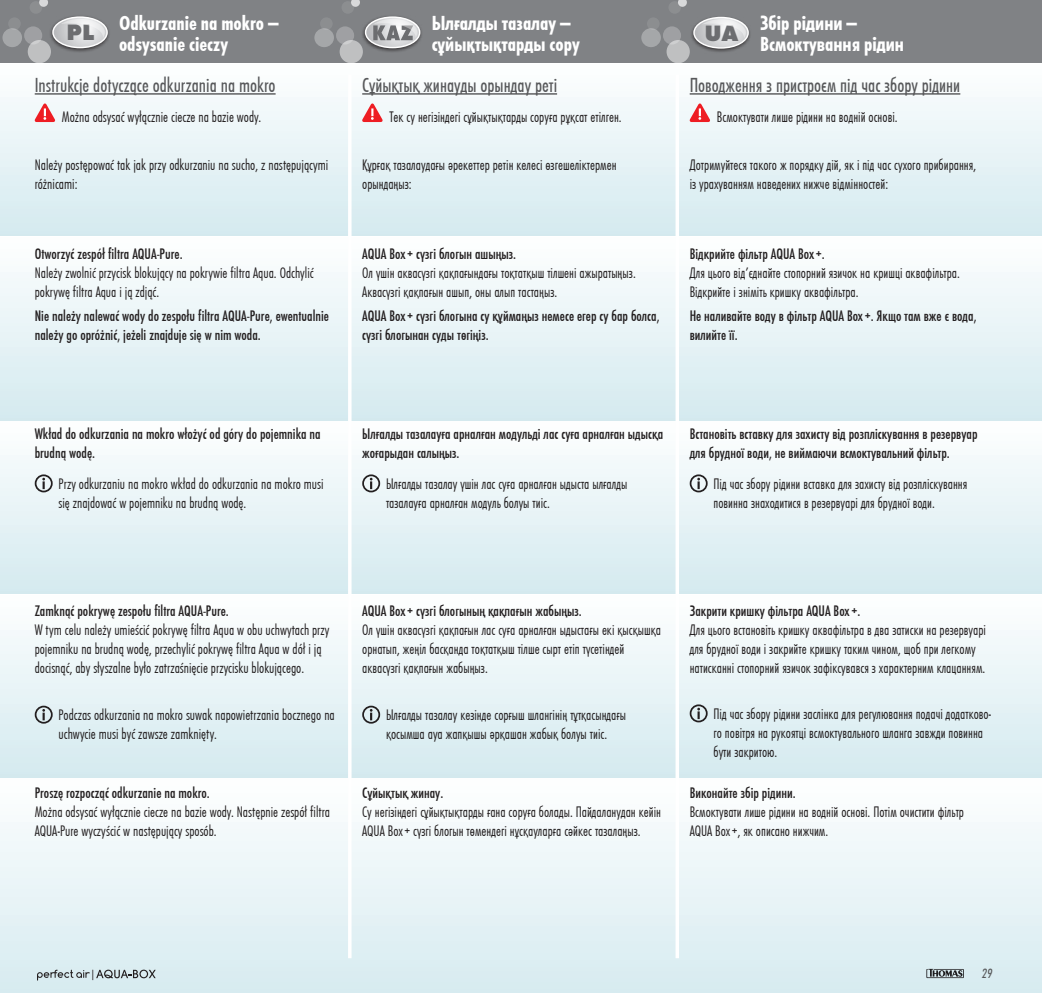
<style>
.page{position:relative;width:1042px;height:993px;background:#fff}
.page>*{position:absolute;margin:0;border:0;box-sizing:border-box;transform-origin:0 0}
.t1{font:800 23.1px "Function";color:#6c6d70}
.t2{font:21px "Futura Con Boo";color:#57585a}
.t3{font:700 21px/21px "Futura Con";color:#fff}
.t4{font:300 15.75px/18.9px "Futura Con";color:#231f20}
.t5{font:500 15.75px/18.9px "Futura Con";color:#231f20}
.t6{font:italic 500 14px "Futura Con";color:#57585a}
.t7{font:300 12.25px "Futura Con";color:#231f20}
</style>
<div class="page">
<div style="left:0;top:0;width:1042px;height:63px;background:#808285"></div>
<div style="left:0;top:777px;width:1042px;height:215px;background:linear-gradient(to bottom,#feffff,#d6ebf0)"></div>
<div style="left:0;top:63px;width:1042px;height:173px;background:linear-gradient(to bottom,#fefefe,#d4eaef)"></div>
<div style="left:0;top:421px;width:1042px;height:173px;background:linear-gradient(to bottom,#fdfefe,#d4eaef)"></div>
<div style="left:0;top:236px;width:1042px;height:185px;background:linear-gradient(to bottom,#fefefe,#d4eaef)"></div>
<div style="left:0;top:594px;width:1042px;height:183px;background:linear-gradient(to bottom,#fefffe,#d4eaef)"></div>
<hr style="left:690px;top:93px;width:270px;height:2px;background:#57585a">
<svg style="left:689px;top:103px;width:21px;height:19px"></svg>
<div style="left:690px;top:704px;width:17px;height:18px;border:2px solid #231f20;border-radius:50%"></div>
<svg style="left:697px;top:707px;width:3px;height:11px"></svg>
<div style="left:690px;top:474px;width:17px;height:18px;border:2px solid #231f20;border-radius:50%"></div>
<svg style="left:697px;top:477px;width:3px;height:12px"></svg>
<hr style="left:35px;top:93px;width:241px;height:2px;background:#57585a">
<svg style="left:34px;top:103px;width:22px;height:19px"></svg>
<div style="left:35px;top:705px;width:18px;height:18px;border:2px solid #231f20;border-radius:50%"></div>
<svg style="left:42px;top:708px;width:3px;height:12px"></svg>
<div style="left:35px;top:474px;width:18px;height:18px;border:2px solid #231f20;border-radius:50%"></div>
<svg style="left:42px;top:477px;width:3px;height:12px"></svg>
<hr style="left:362px;top:93px;width:195px;height:2px;background:#57585a">
<svg style="left:362px;top:103px;width:21px;height:19px"></svg>
<div style="left:362px;top:705px;width:18px;height:18px;border:2px solid #231f20;border-radius:50%"></div>
<svg style="left:370px;top:708px;width:2px;height:12px"></svg>
<div style="left:362px;top:474px;width:18px;height:18px;border:2px solid #231f20;border-radius:50%"></div>
<svg style="left:370px;top:477px;width:2px;height:12px"></svg>
<div style="left:49px;top:15px;width:62px;height:38px;background:#231f20;opacity:.75"></div>
<div style="left:52px;top:16px;width:56px;height:32px;border:1px solid #fff;border-radius:50%"></div>
<svg style="left:53px;top:17px;width:54px;height:31px;background:#cbccce"></svg>
<div style="left:361px;top:15px;width:62px;height:38px;background:#231f20;opacity:.75"></div>
<div style="left:365px;top:16px;width:55px;height:32px;border:1px solid #fff;border-radius:50%"></div>
<svg style="left:365px;top:17px;width:55px;height:31px"></svg>
<div style="left:690px;top:15px;width:61px;height:38px;background:#231f20;opacity:.75"></div>
<div style="left:693px;top:17px;width:56px;height:32px;border:1px solid #fff;border-radius:50%"></div>
<svg style="left:694px;top:17px;width:54px;height:31px;background:#cccdce"></svg>
<svg style="left:678px;top:0;width:9px;height:7px"></svg>
<div style="left:641px;top:28px;width:20px;height:19px;background:#a5a7a9;border-radius:50%"></div>
<div style="left:647px;top:17px;width:12px;height:13px;background:#8c8e90;border-radius:50%"></div>
<div style="left:668px;top:1px;width:13px;height:13px;background:#8c8e90;border-radius:50%"></div>
<div style="left:663px;top:26px;width:18px;height:18px;background:#9fa0a3;border-radius:50%"></div>
<svg style="left:666px;top:40px;width:24px;height:23px"></svg>
<svg style="left:351px;top:0;width:9px;height:7px"></svg>
<div style="left:314px;top:28px;width:20px;height:19px;background:#a5a7a9;border-radius:50%"></div>
<div style="left:320px;top:17px;width:13px;height:13px;background:#8c8e90;border-radius:50%"></div>
<div style="left:341px;top:1px;width:13px;height:13px;background:#8c8e90;border-radius:50%"></div>
<div style="left:336px;top:26px;width:18px;height:18px;background:#9fa0a3;border-radius:50%"></div>
<div style="left:340px;top:40px;width:23px;height:23px;background:#bfc0c1;border-radius:50%"></div>
<svg style="left:39px;top:0;width:9px;height:7px"></svg>
<div style="left:2px;top:28px;width:20px;height:19px;background:#a5a7a9;border-radius:50%"></div>
<div style="left:8px;top:17px;width:13px;height:13px;background:#8c8e90;border-radius:50%"></div>
<div style="left:30px;top:1px;width:12px;height:13px;background:#8c8e90;border-radius:50%"></div>
<div style="left:24px;top:26px;width:18px;height:18px;background:#9fa0a3;border-radius:50%"></div>
<div style="left:28px;top:40px;width:23px;height:23px;background:#bfc0c1;border-radius:50%"></div>
<svg style="left:926px;top:968px;width:38px;height:9px"></svg>
<svg style="left:37px;top:969px;width:53px;height:11px"></svg>
<svg style="left:96px;top:967px;width:60px;height:10px"></svg>
<svg style="left:201px;top:986px;width:5px;height:5px"></svg>
<hr style="left:348px;top:74px;width:3px;height:883px;background:#fff">
<hr style="left:675px;top:74px;width:4px;height:883px;background:#fff">
<h1 class="t1" style="left:67px;top:19px;width:29px">PL</h1>
<h1 class="t1" style="left:704px;top:19px;width:36px">UA</h1>
<h2 class="t3" style="left:760px;top:11px;width:145px">Збір рідини —<br>Всмоктування рідин</h2>
<h2 class="t3" style="left:119px;top:11px;width:161px">Odkurzanie na mokro — odsysanie cieczy</h2>
<h2 class="t3" style="left:432px;top:11px;width:149px">Ылғалды тазалау — сұйықтықтарды сору</h2>
<h2 class="t2" style="left:35px;top:71px;width:242px">Instrukcje dotyczące odkurzania na mokro</h2>
<p class="t4" style="left:62px;top:107px;width:201px">Można odsysać wyłącznie ciecze na bazie wody.</p>
<p class="t4" style="left:35px;top:154px;width:295px">Należy postępować tak jak przy odkurzaniu na sucho, z następującymi różnicami:</p>
<p class="t5" style="left:35px;top:244px;width:149px">Otworzyć zespół filtra AQUA-Pure.</p>
<p class="t4" style="left:35px;top:263px;width:281px">Należy zwolnić przycisk blokujący na pokrywie filtra Aqua. Odchylić pokrywę filtra Aqua i ją zdjąć.</p>
<p class="t5" style="left:35px;top:306px;width:296px">Nie należy nalewać wody do zespołu filtra AQUA-Pure, ewentualnie należy go opróżnić, jeżeli znajduje się w nim woda.</p>
<h2 class="t2" style="left:362px;top:71px;width:196px">Сұйықтық жинауды орындау реті</h2>
<p class="t4" style="left:389px;top:107px;width:234px">Тек су негізіндегі сұйықтықтарды соруға рұқсат етілген.</p>
<p class="t4" style="left:362px;top:154px;width:256px">Құрғақ тазалаудағы әрекеттер ретін келесі өзгешеліктермен орындаңыз:</p>
<p class="t5" style="left:362px;top:244px;width:155px">AQUA Box+ сүзгі блогын ашыңыз.</p>
<p class="t4" style="left:362px;top:263px;width:275px">Ол үшін аквасүзгі қақпағындағы тоқтатқыш тілшені ажыратыңыз.<br>Аквасүзгі қақпағын ашып, оны алып тастаңыз.</p>
<p class="t5" style="left:362px;top:306px;width:299px">AQUA Box+ сүзгі блогына су құймаңыз немесе егер су бар болса, сүзгі блогынан суды төгіңіз.</p>
<h2 class="t2" style="left:690px;top:71px;width:272px">Поводження з пристроєм під час збору рідини</h2>
<p class="t4" style="left:717px;top:107px;width:182px">Всмоктувати лише рідини на водній основі.</p>
<p class="t4" style="left:690px;top:154px;width:288px">Дотримуйтеся такого ж порядку дій, як і під час сухого прибирання, із урахуванням наведених нижче відмінностей:</p>
<p class="t5" style="left:690px;top:244px;width:137px">Відкрийте фільтр AQUA Box+.</p>
<p class="t4" style="left:690px;top:263px;width:272px">Для цього від’єднайте стопорний язичок на кришці аквафільтра.<br>Відкрийте і зніміть кришку аквафільтра.</p>
<p class="t5" style="left:690px;top:306px;width:288px">Не наливайте воду в фільтр AQUA Box+. Якщо там вже є вода, вилийте її.</p>
<p class="t5" style="left:35px;top:423px;width:287px">Wkład do odkurzania na mokro włożyć od góry do pojemnika na brudną wodę.</p>
<p class="t4" style="left:59px;top:473px;width:267px">Przy odkurzaniu na mokro wkład do odkurzania na mokro musi się znajdować w pojemniku na brudną wodę.</p>
<p class="t5" style="left:362px;top:423px;width:302px">Ылғалды тазалауға арналған модульді лас суға арналған ыдысқа жоғарыдан салыңыз.</p>
<p class="t4" style="left:386px;top:473px;width:243px">Ылғалды тазалау үшін лас суға арналған ыдыста ылғалды тазалауға арналған модуль болуы тиіс.</p>
<p class="t5" style="left:690px;top:423px;width:289px">Встановіть вставку для захисту від розпліскування в резервуар для брудної води, не виймаючи всмоктувальний фільтр.</p>
<p class="t4" style="left:713px;top:473px;width:255px">Під час збору рідини вставка для захисту від розпліскування повинна знаходитися в резервуарі для брудної води.</p>
<p class="t5" style="left:35px;top:600px;width:196px">Zamknąć pokrywę zespołu filtra AQUA-Pure.</p>
<p class="t4" style="left:35px;top:619px;width:296px">W tym celu należy umieścić pokrywę filtra Aqua w obu uchwytach przy pojemniku na brudną wodę, przechylić pokrywę filtra Aqua w dół i ją docisnąć, aby słyszalne było zatrzaśnięcie przycisku blokującego.</p>
<p class="t4" style="left:59px;top:704px;width:278px">Podczas odkurzania na mokro suwak napowietrzania bocznego na uchwycie musi być zawsze zamknięty.</p>
<p class="t5" style="left:35px;top:782px;width:177px">Proszę rozpocząć odkurzanie na mokro.</p>
<p class="t4" style="left:35px;top:801px;width:297px">Można odsysać wyłącznie ciecze na bazie wody. Następnie zespół filtra<br>AQUA-Pure wyczyścić w następujący sposób.</p>
<p class="t5" style="left:362px;top:600px;width:221px">AQUA Box+ сүзгі блогының қақпағын жабыңыз.</p>
<p class="t4" style="left:362px;top:619px;width:300px">Ол үшін аквасүзгі қақпағын лас суға арналған ыдыстағы екі қысқышқа орнатып, жеңіл басқанда тоқтатқыш тілше сырт етіп түсетіндей аквасүзгі қақпағын жабыңыз.</p>
<p class="t4" style="left:386px;top:704px;width:242px">Ылғалды тазалау кезінде сорғыш шлангінің тұтқасындағы қосымша ауа жапқышы әрқашан жабық болуы тиіс.</p>
<p class="t5" style="left:362px;top:782px;width:83px">Сұйықтық жинау.</p>
<p class="t4" style="left:362px;top:801px;width:300px">Су негізіндегі сұйықтықтарды ғана соруға болады. Пайдаланудан кейін<br>AQUA Box+ сүзгі блогын төмендегі нұсқауларға сәйкес тазалаңыз.</p>
<p class="t5" style="left:690px;top:600px;width:172px">Закрити кришку фільтра AQUA Box+.</p>
<p class="t4" style="left:690px;top:619px;width:298px">Для цього встановіть кришку аквафільтра в два затиски на резервуарі для брудної води і закрийте кришку таким чином, щоб при легкому натисканні стопорний язичок зафіксувався з характерним клацанням.</p>
<p class="t4" style="left:713px;top:703px;width:279px">Під час збору рідини заслінка для регулювання подачі додатково&shy;го повітря на рукоятці всмоктувального шланга завжди повинна бути закритою.</p>
<p class="t5" style="left:690px;top:782px;width:107px">Виконайте збір рідини.</p>
<p class="t4" style="left:690px;top:801px;width:276px">Всмоктувати лише рідини на водній основі. Потім очистити фільтр<br>AQUA Box+, як описано нижчим.</p>
<p class="t7" style="left:90px;top:965px;width:8px">|</p>
<p class="t6" style="left:982px;top:963px;width:12px">29</p>
</div>
